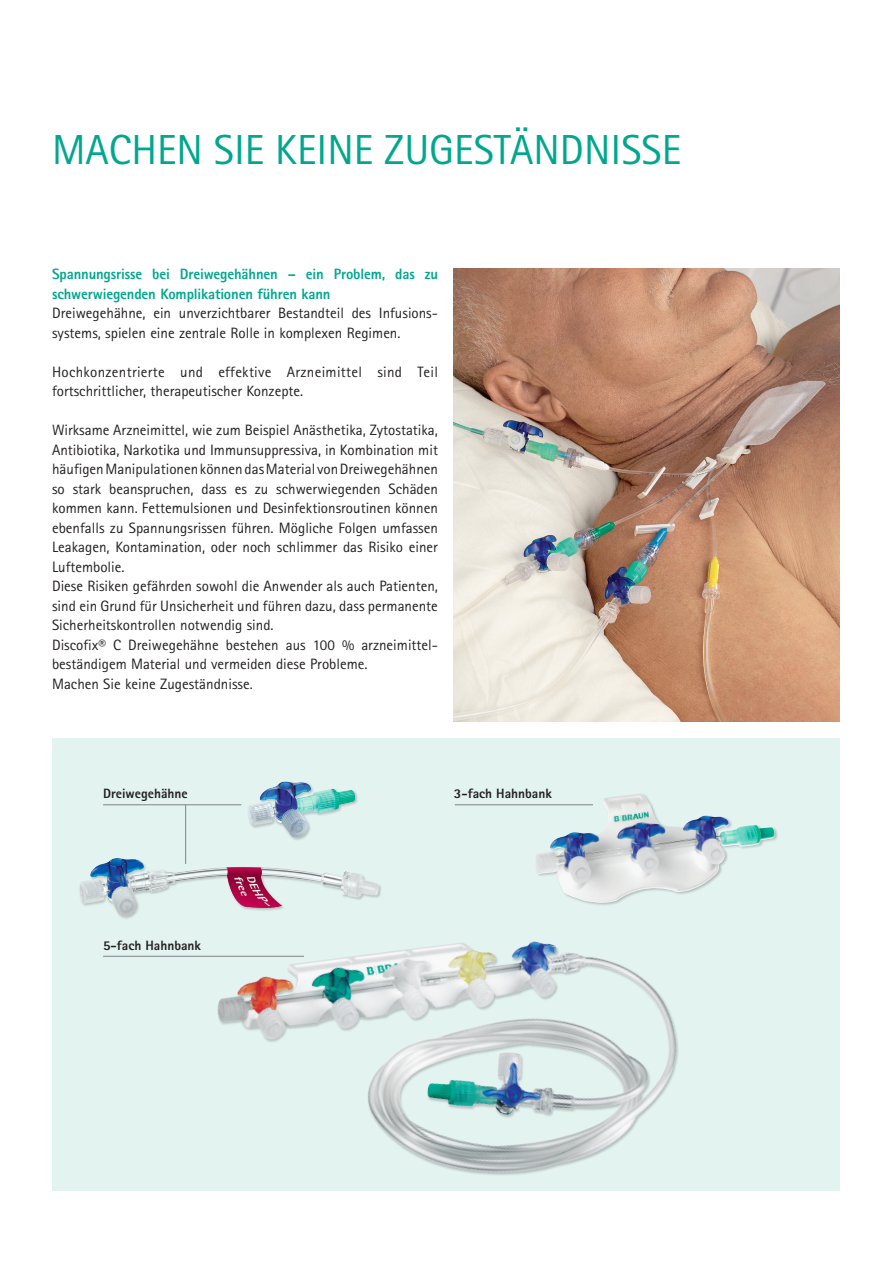
<style>
.page{position:relative;width:893px;height:1263px;background:#fff}
.page>*{position:absolute;margin:0;border:0;box-sizing:border-box;transform-origin:0 0}
.t1{font:42px "Rotis Sans Serif Pro";color:#00a78e}
.t2{font:15px/19.5px "Rotis Sans Serif Pro";color:#231f20}
.t3{font:15px/19.5px "Rotis Sans Serif Pro";letter-spacing:.02em;color:#231f20}
.t4{font:800 15px/19.5px "Rotis Sans Serif Pro";letter-spacing:-.01em;color:#00a78e}
.t5{font:800 13.5px "Rotis Sans Serif Pro";color:#231f20}
</style>
<div class="page">
<div style="left:52px;top:738px;width:788px;height:453px;background:#e3f3f0"></div>
<div style="left:247px;top:780px;width:112px;height:61px;background:#231f20;opacity:.25"></div>
<img style="left:247px;top:781px;width:109px;height:41px">
<div style="left:535px;top:793px;width:243px;height:113px;background:#231f20;opacity:.25"></div>
<img style="left:535px;top:794px;width:104px;height:30px">
<img style="left:79px;top:822px;width:280px;height:134px">
<img style="left:454px;top:269px;width:385px;height:453px">
<hr style="left:103px;top:804px;width:138px;height:1px;background:#808285">
<hr style="left:455px;top:804px;width:138px;height:1px;background:#808285">
<hr style="left:103px;top:956px;width:201px;height:1px;background:#808285">
<hr style="left:185px;top:805px;width:1px;height:59px;background:#808285">
<img style="left:183px;top:824px;width:547px;height:351px">
<h1 class="t1" style="left:52px;top:125px;width:631px">MACHEN SIE KEINE ZUGESTÄNDNISSE</h1>
<p class="t4" style="left:52px;top:264px;width:387px">Spannungsrisse bei Dreiwegehähnen – ein Problem, das zu schwerwiegenden Komplikationen führen kann</p>
<p class="t2" style="left:52px;top:304px;width:387px">Dreiwegehähne, ein unverzichtbarer Bestandteil des Infusions&shy;systems, spielen eine zentrale Rolle in komplexen Regimen.</p>
<p class="t3" style="left:52px;top:362px;width:387px">Hochkonzentrierte und effektive Arzneimittel sind Teil fortschrittlicher, therapeutischer Konzepte.</p>
<p class="t2" style="left:52px;top:421px;width:387px">Wirksame Arzneimittel, wie zum Beispiel Anästhetika, Zytostatika, Antibiotika, Narkotika und Immunsuppressiva, in Kombination mit häufigen Manipulationen können das Material von Dreiwegehähnen so stark beanspruchen, dass es zu schwerwiegenden Schäden kommen kann. Fettemulsionen und Desinfektionsroutinen können ebenfalls zu Spannungsrissen führen. Mögliche Folgen umfassen Leakagen, Kontamination, oder noch schlimmer das Risiko einer Luftembolie.<br>Diese Risiken gefährden sowohl die Anwender als auch Patienten, sind ein Grund für Unsicherheit und führen dazu, dass permanente Sicherheitskontrollen notwendig sind.<br>Discofix® C Dreiwegehähne bestehen aus 100 % arzneimittel&shy;beständigem Material und vermeiden diese Probleme.<br>Machen Sie keine Zugeständnisse.</p>
<p class="t5" style="left:103px;top:785px;width:86px">Dreiwegehähne</p>
<p class="t5" style="left:454px;top:785px;width:99px">3-fach Hahnbank</p>
<p class="t5" style="left:103px;top:936px;width:99px">5-fach Hahnbank</p>
</div>
